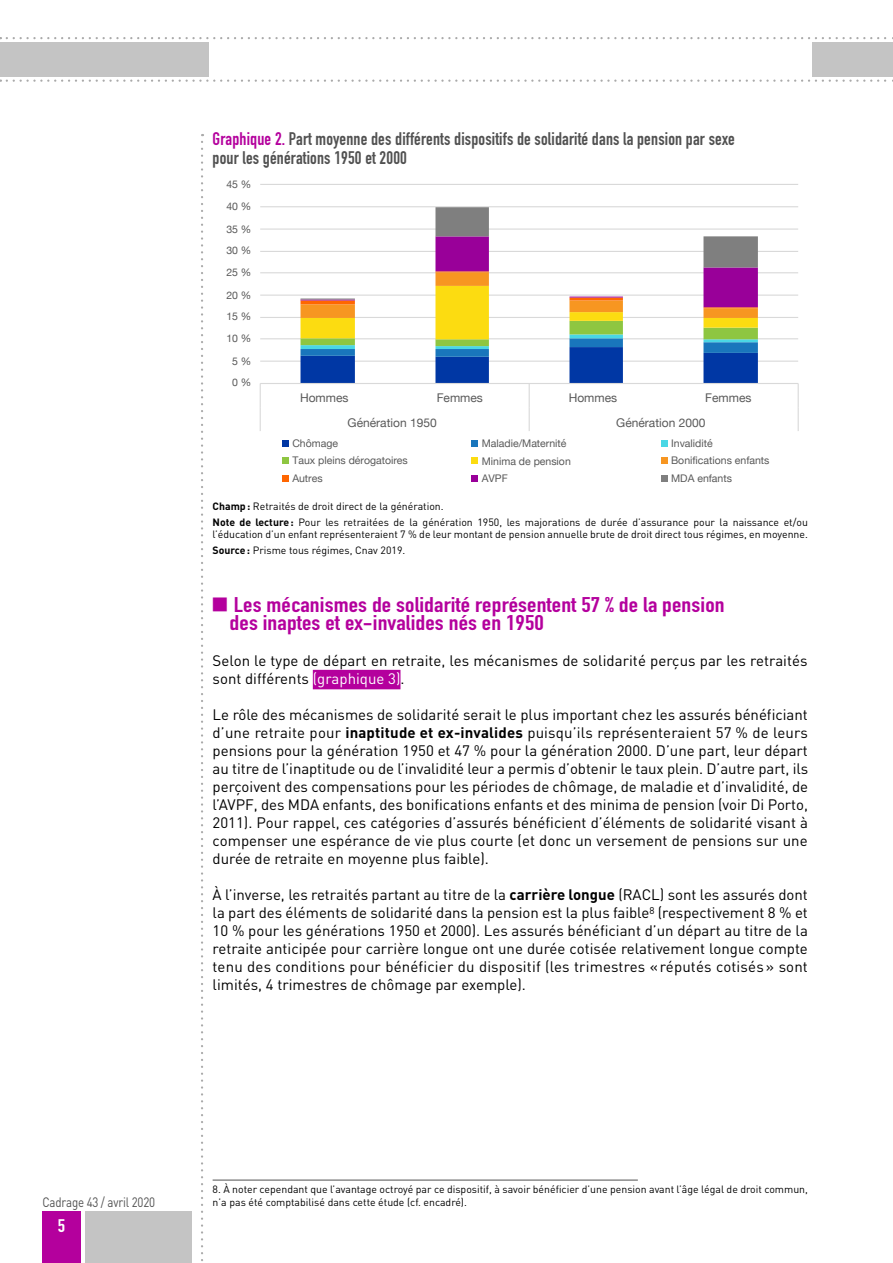
<style>
.page{position:relative;width:893px;height:1263px;background:#fff}
.page>*{position:absolute;margin:0;border:0;box-sizing:border-box;transform-origin:0 0}
.t1{font:21px/18px "DIN Engschrift";letter-spacing:.005em;color:#b4009d;scale:1.2 1}
.t2{font:18px/19.5px "DIN Engschrift";letter-spacing:.01em;color:#515151}
.t3{font:18px "DIN Engschrift";color:#fff;scale:1.1 1}
.t4{font:15px/18px "DIN";color:#000;text-align:justify}
.t5{font:13.5px "DIN";letter-spacing:-.015em;color:#515151;scale:.85 1}
.t6{font:12px "Helvetica Neue";color:#595959}
.t7{font:10.5px/16.2px "DIN";color:#000}
.t8{font:10.5px/18.6px "Helvetica Neue";color:#595959}
.s1{color:#b4009d}
.s2{font-weight:700}
.s3{color:#fff}
</style>
<div class="page">
<div style="left:43px;top:1212px;width:38px;height:51px;background:#b4009d"></div>
<div style="left:85px;top:1212px;width:106px;height:51px;background:#c4c4c4"></div>
<svg style="left:7px;top:37px;width:886px;height:2px"></svg>
<svg style="left:7px;top:80px;width:886px;height:2px"></svg>
<div style="left:0;top:42px;width:208px;height:34px;background:#c4c4c4"></div>
<div style="left:812px;top:42px;width:81px;height:34px;background:#c4c4c4"></div>
<svg style="left:201px;top:142px;width:2px;height:1119px"></svg>
<div style="left:313px;top:670px;width:87px;height:19px;background:#b4009d"></div>
<hr style="left:260px;top:361px;width:538px;height:1px;background:#d9d9d9">
<hr style="left:260px;top:338px;width:538px;height:1px;background:#d9d9d9">
<hr style="left:260px;top:317px;width:538px;height:1px;background:#d9d9d9">
<hr style="left:260px;top:295px;width:538px;height:1px;background:#d9d9d9">
<hr style="left:260px;top:272px;width:538px;height:1px;background:#d9d9d9">
<hr style="left:260px;top:251px;width:538px;height:1px;background:#d9d9d9">
<hr style="left:260px;top:228px;width:538px;height:2px;background:#d9d9d9">
<hr style="left:260px;top:206px;width:538px;height:1px;background:#d9d9d9">
<hr style="left:260px;top:184px;width:538px;height:1px;background:#d9d9d9">
<hr style="left:260px;top:383px;width:538px;height:1px;background:#d9d9d9">
<svg style="left:260px;top:384px;width:1px;height:47px"></svg>
<svg style="left:300px;top:207px;width:458px;height:224px"></svg>
<svg style="left:798px;top:383px;width:1px;height:48px"></svg>
<div style="left:282px;top:440px;width:7px;height:7px;background:#0037a4"></div>
<div style="left:471px;top:440px;width:7px;height:7px;background:#1976bc"></div>
<div style="left:661px;top:440px;width:7px;height:7px;background:#4ad7e5"></div>
<div style="left:282px;top:457px;width:7px;height:7px;background:#8ec641"></div>
<div style="left:471px;top:457px;width:7px;height:7px;background:#fcdc11"></div>
<div style="left:661px;top:457px;width:7px;height:7px;background:#f79621"></div>
<div style="left:282px;top:475px;width:7px;height:7px;background:#ff6601"></div>
<div style="left:471px;top:475px;width:7px;height:7px;background:#909"></div>
<div style="left:661px;top:475px;width:7px;height:7px;background:#7f7f7f"></div>
<hr style="left:213px;top:1180px;width:425px;height:1px;background:#515151">
<p class="t2" style="left:213px;top:129px;width:524px"><span class="s1">Graphique 2.</span> Part moyenne des différents dispositifs de solidarité dans la pension par sexe pour les générations 1950 et 2000</p>
<p class="t8" style="left:226px;top:175px;width:27px">45 %</p>
<p class="t8" style="left:226px;top:198px;width:27px">40 %</p>
<p class="t8" style="left:226px;top:220px;width:27px">35 %</p>
<p class="t8" style="left:226px;top:241px;width:27px">30 %</p>
<p class="t8" style="left:226px;top:264px;width:27px">25 %</p>
<p class="t8" style="left:226px;top:286px;width:27px">20 %</p>
<p class="t8" style="left:226px;top:307px;width:27px">15 %</p>
<p class="t8" style="left:226px;top:330px;width:27px">10 %</p>
<p class="t8" style="left:232px;top:352px;width:21px">5 %</p>
<p class="t8" style="left:232px;top:373px;width:21px">0 %</p>
<p class="t6" style="left:300px;top:389px;width:50px">Hommes</p>
<p class="t6" style="left:437px;top:389px;width:48px">Femmes</p>
<p class="t6" style="left:569px;top:389px;width:50px">Hommes</p>
<p class="t6" style="left:705px;top:389px;width:48px">Femmes</p>
<p class="t6" style="left:348px;top:414px;width:91px">Génération 1950</p>
<p class="t6" style="left:616px;top:414px;width:91px">Génération 2000</p>
<p class="t8" style="left:292px;top:434px;width:47px">Chômage</p>
<p class="t8" style="left:482px;top:434px;width:91px">Maladie/Maternité<br>Minima de pension</p>
<p class="t8" style="left:671px;top:434px;width:43px">Invalidité</p>
<p class="t8" style="left:292px;top:452px;width:117px">Taux pleins dérogatoires</p>
<p class="t8" style="left:671px;top:452px;width:100px">Bonifications enfants</p>
<p class="t8" style="left:292px;top:469px;width:32px">Autres</p>
<p class="t8" style="left:482px;top:469px;width:28px">AVPF</p>
<p class="t8" style="left:671px;top:469px;width:62px">MDA enfants</p>
<p class="t7" style="left:213px;top:497px;width:597px"><span class="s2">Champ :</span> Retraités de droit direct de la génération.<br><span class="s2">Note de lecture :</span> Pour les retraitées de la génération 1950, les majorations de durée d’assurance pour la naissance et/ou</p>
<p class="t7" style="left:213px;top:526px;width:597px">l’éducation d’un enfant représenteraient 7 % de leur montant de pension annuelle brute de droit direct tous régimes, en moyenne.<br><span class="s2">Source :</span> Prisme tous régimes, Cnav 2019.</p>
<h1 class="t1" style="left:230px;top:596px;width:414px">Les mécanismes de solidarité représentent 57 % de la pension des inaptes et ex-invalides nés en 1950</h1>
<p class="t4" style="left:213px;top:651px;width:596px">Selon le type de départ en retraite, les mécanismes de solidarité perçus par les retraités sont différents <span class="s3">(graphique 3)</span>.</p>
<p class="t4" style="left:213px;top:705px;width:597px">Le rôle des mécanismes de solidarité serait le plus important chez les assurés bénéficiant d’une retraite pour <span class="s2">inaptitude et ex-invalides</span> puisqu’ils représenteraient 57 % de leurs pensions pour la génération 1950 et 47 % pour la génération 2000. D’une part, leur départ au titre de l’inaptitude ou de l’invalidité leur a permis d’obtenir le taux plein. D’autre part, ils perçoivent des compensations pour les périodes de chômage, de maladie et d’invalidité, de l’AVPF, des MDA enfants, des bonifications enfants et des minima de pension (voir Di Porto, 2011). Pour rappel, ces catégories d’assurés bénéficient d’éléments de solidarité visant à compenser une espérance de vie plus courte (et donc un versement de pensions sur une durée de retraite en moyenne plus faible).</p>
<p class="t4" style="left:213px;top:885px;width:597px">À l’inverse, les retraités partant au titre de la <span class="s2">carrière longue</span> (RACL) sont les assurés dont la part des éléments de solidarité dans la pension est la plus faible<sup>8</sup> (respectivement 8 % et 10 % pour les générations 1950 et 2000). Les assurés bénéficiant d’un départ au titre de la retraite anticipée pour carrière longue ont une durée cotisée relativement longue compte tenu des conditions pour bénéficier du dispositif (les trimestres «réputés cotisés » sont limités, 4 trimestres de chômage par exemple).</p>
<p class="t5" style="left:43px;top:1193px;width:134px">Cadrage 43 / avril 2020</p>
<p class="t3" style="left:58px;top:1215px;width:8px">5</p>
<p class="t7" style="left:213px;top:1182px;width:597px;line-height:12.8px">8. À noter cependant que l’avantage octroyé par ce dispositif, à savoir bénéficier d’une pension avant l’âge légal de droit commun, n’a pas été comptabilisé dans cette étude (cf. encadré).</p>
</div>
